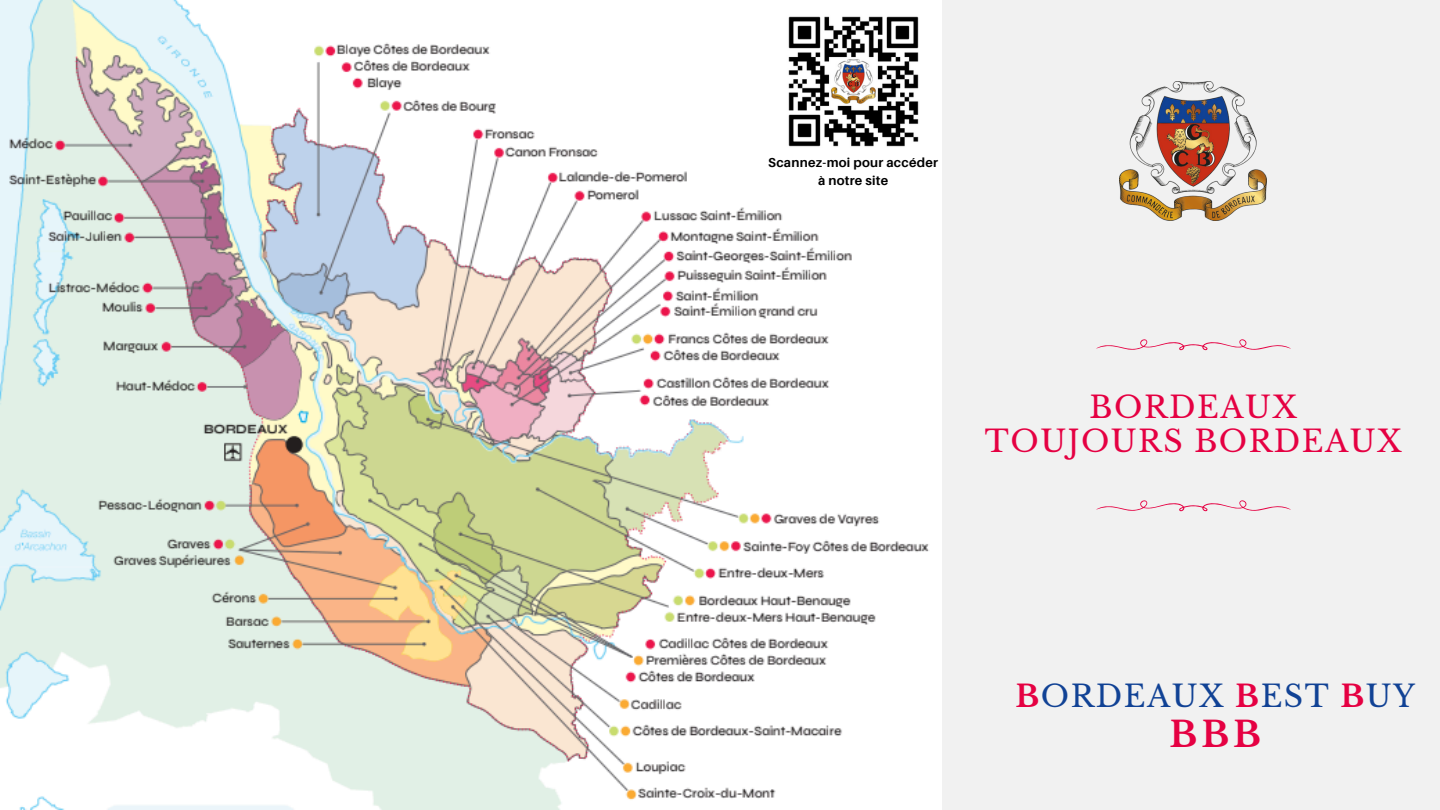
<style>
.page{position:relative;width:1440px;height:810px;background:#f1f1f1}
.page>*{position:absolute;margin:0;border:0;box-sizing:border-box;transform-origin:0 0}
.t1{font:700 35px "Libre Baskerville";color:#e50042}
.t2{font:30px/33.8px "Libre Baskerville";letter-spacing:.05em;color:#e50042;text-align:center}
.t3{font:30px "Libre Baskerville";letter-spacing:.05em;color:#114295}
.t4{font:700 13px/18px "Aileron";letter-spacing:.02em;color:#000;text-align:center}
.s1{font-weight:700;color:#e50042}
</style>
<div class="page">
<img style="left:1120px;top:81px;width:147px;height:139px">
<img style="left:0;top:0;width:942px;height:810px">
<svg style="left:1096px;top:339px;width:195px;height:11px"></svg>
<svg style="left:1096px;top:500px;width:195px;height:11px"></svg>
<div style="left:627px;top:0;width:315px;height:142px;background:#fff"></div>
<img style="left:775px;top:16px;width:156px;height:143px">
<div style="left:848px;top:289px;width:73px;height:76px;background:#fff"></div>
<p class="t4" style="left:768px;top:153px;width:171px">Scannez-moi pour accéder à notre site</p>
<h2 class="t2" style="left:985px;top:391px;width:418px">BORDEAUX<br>TOUJOURS BORDEAUX</h2>
<h2 class="t3" style="left:1015px;top:678px;width:401px"><span class="s1">B</span>ORDEAUX <span class="s1">B</span>EST <span class="s1">B</span>UY</h2>
<h1 class="t1" style="left:1169px;top:713px;width:93px">BBB</h1>
</div>
